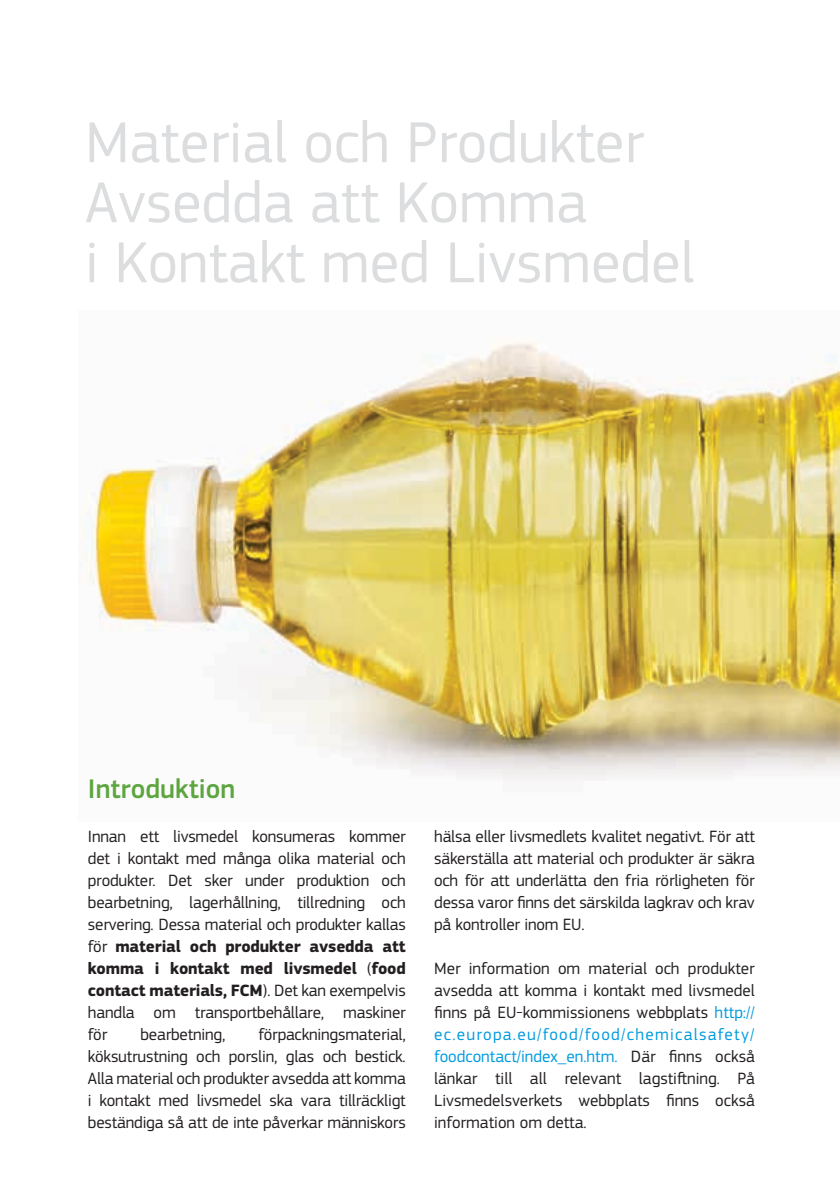
<style>
.page{position:relative;width:840px;height:1191px;background:#fff}
.page>*{position:absolute;margin:0;border:0;box-sizing:border-box;transform-origin:0 0}
.t1{font:60px/60px "EC Square Sans Pro";color:#dcddde}
.t2{font:500 28px "EC Square Sans Pro";color:#5ca53f}
.t3{font:17px/22px "EC Square Sans Pro";letter-spacing:-.01em;color:#231f20;text-align:justify}
.s1{font-weight:700}
.s2{color:#009bdf}
</style>
<div class="page">
<img style="left:79px;top:342px;width:760px;height:439px">
<h1 class="t1" style="left:85px;top:113px;width:610px">Material och Produkter<br>Avsedda att Komma<br>i Kontakt med Livsmedel</h1>
<h2 class="t2" style="left:88px;top:772px;width:149px">Introduktion</h2>
<p class="t3" style="left:88px;top:826px;width:319px">Innan ett livsmedel konsumeras kommer det i kontakt med många olika material och produkter. Det sker under produktion och bearbetning, lagerhållning, tillredning och servering. Dessa material och produkter kallas för <span class="s1">material och produkter avsedda att komma i kontakt med livsmedel</span> (<span class="s1">food contact materials, FCM</span>). Det kan exempelvis handla om transportbehållare, maskiner för</p>
<p class="t3" style="left:88px;top:1023px;width:319px;text-indent:170px">förpackningsmaterial, köksutrustning och porslin, glas och bestick.<br>Alla material och produkter avsedda att komma i kontakt med livsmedel ska vara tillräckligt beständiga så att de inte påverkar människors</p>
<p class="t3" style="left:140px;top:1023px;width:86px">bearbetning,</p>
<p class="t3" style="left:434px;top:825px;width:322px">hälsa eller livsmedlets kvalitet negativt. För att säkerställa att material och produkter är säkra och för att underlätta den fria rörligheten för dessa varor finns det särskilda lagkrav och krav på kontroller inom EU.</p>
<p class="t3" style="left:434px;top:957px;width:322px">Mer information om material och produkter avsedda att komma i kontakt med livsmedel finns på EU-kommissionens webbplats <span class="s2">http:// ec.europa.eu/food/food/chemicalsafety/ foodcontact/index_en.htm.</span> Där finns också länkar till all relevant lagstiftning. På Livsmedelsverkets webbplats finns också information om detta.</p>
</div>
